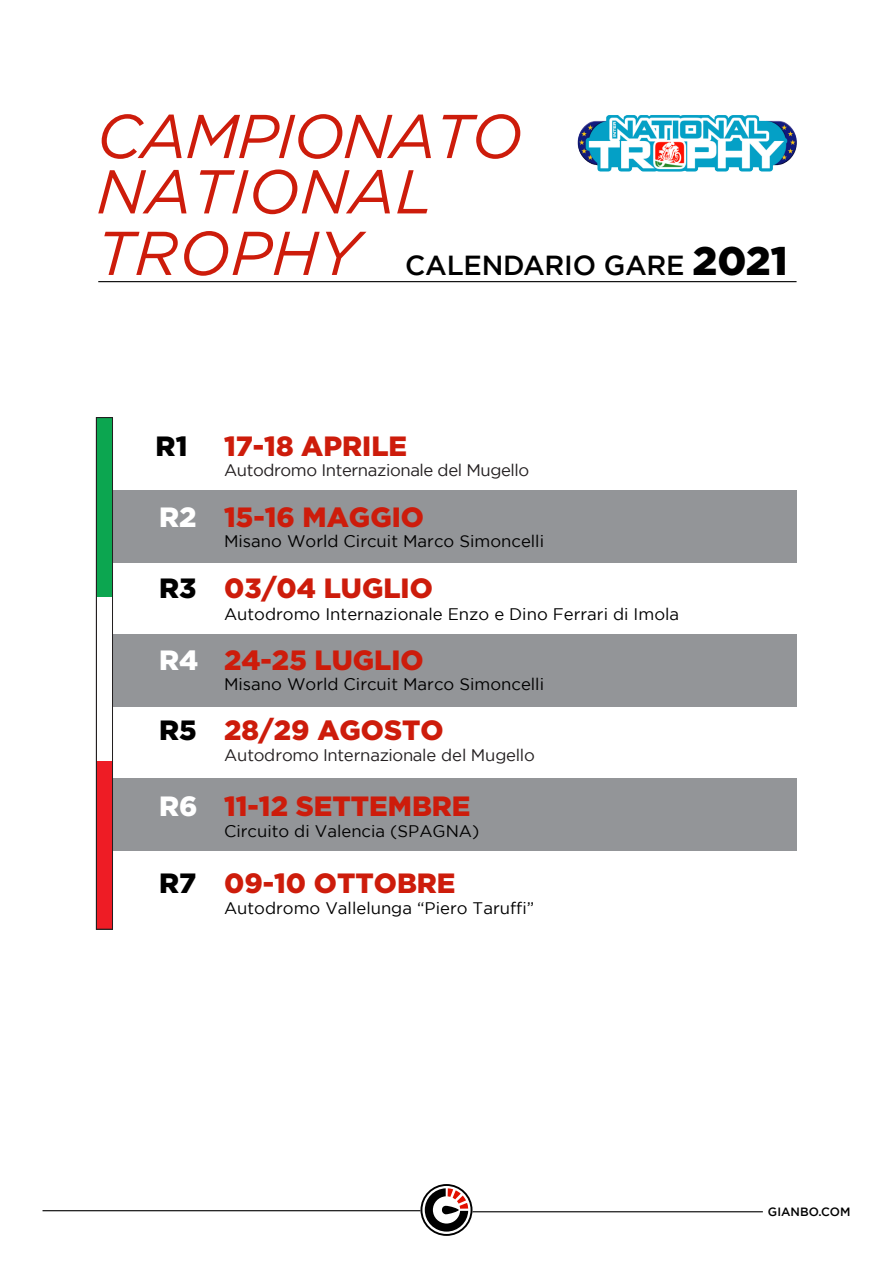
<style>
.page{position:relative;width:893px;height:1263px;background:#fff}
.page>*{position:absolute;margin:0;border:0;box-sizing:border-box;transform-origin:0 0}
.t1{font:italic 61.65px/55.3px "Gotham";letter-spacing:-.03em;color:#cd1c0b}
.t2{font:italic 61.65px "Gotham";color:#cd1c0b}
.t3{font:900 27.9px "Gotham";color:#cd1c0b}
.t4{font:900 27.9px "Gotham";color:#000}
.t5{font:500 27.45px "Gotham";letter-spacing:-.01em;color:#000}
.t6{font:16.65px "Gotham";color:#000}
.t7{font:16.65px "Gotham";letter-spacing:-.025em;color:#231f20}
.t8{font:500 12px "Gotham";color:#000}
.s1{font-weight:900;font-size:39.9px}
.s2{color:#fff}
.s3{color:#000}
</style>
<div class="page">
<div style="left:96px;top:490px;width:700px;height:72px;background:#939598"></div>
<div style="left:96px;top:634px;width:700px;height:72px;background:#939598"></div>
<div style="left:96px;top:778px;width:700px;height:72px;background:#939598"></div>
<svg style="left:420px;top:1184px;width:52px;height:52px"></svg>
<hr style="left:43px;top:1210px;width:377px;height:1px;background:#000">
<hr style="left:472px;top:1211px;width:291px;height:1px;background:#000">
<hr style="left:98px;top:281px;width:698px;height:1px;background:#000">
<div style="left:96px;top:418px;width:16px;height:511px;background:#fff"></div>
<div style="left:96px;top:761px;width:16px;height:168px;background:#ee1c25"></div>
<div style="left:96px;top:418px;width:16px;height:179px;background:#0ca650"></div>
<div style="left:96px;top:417px;width:17px;height:512px;border:1px solid #231f20"></div>
<img style="left:578px;top:115px;width:219px;height:57px">
<h1 class="t1" style="left:96px;top:109px;width:428px">CAMPIONATO<br>NATIONAL</h1>
<h1 class="t2" style="left:96px;top:219px;width:264px">TROPHY</h1>
<h3 class="t5" style="left:405px;top:249px;width:384px">CALENDARIO GARE <span class="s1">2021</span></h3>
<h2 class="t4" style="left:156px;top:430px;width:33px">R1</h2>
<h2 class="t3" style="left:224px;top:430px;width:184px">17-18 APRILE</h2>
<p class="t7" style="left:224px;top:461px;width:307px">Autodromo Internazionale del Mugello</p>
<h2 class="t3" style="left:159px;top:501px;width:266px"><span class="s2">R2</span> 15-16 MAGGIO</h2>
<p class="t6" style="left:224px;top:532px;width:322px">Misano World Circuit Marco Simoncelli</p>
<h2 class="t3" style="left:159px;top:572px;width:275px"><span class="s3">R3</span> 03/04 LUGLIO</h2>
<p class="t6" style="left:224px;top:604px;width:457px">Autodromo Internazionale Enzo e Dino Ferrari di Imola</p>
<h2 class="t3" style="left:159px;top:644px;width:266px"><span class="s2">R4</span> 24-25 LUGLIO</h2>
<p class="t6" style="left:224px;top:675px;width:322px">Misano World Circuit Marco Simoncelli</p>
<h2 class="t3" style="left:159px;top:714px;width:286px"><span class="s3">R5</span> 28/29 AGOSTO</h2>
<p class="t7" style="left:224px;top:746px;width:312px">Autodromo Internazionale del Mugello</p>
<h2 class="t3" style="left:159px;top:790px;width:313px"><span class="s2">R6</span> 11-12 SETTEMBRE</h2>
<p class="t6" style="left:224px;top:821px;width:257px">Circuito di Valencia (SPAGNA)</p>
<h2 class="t3" style="left:159px;top:867px;width:298px"><span class="s3">R7</span> 09-10 OTTOBRE</h2>
<p class="t6" style="left:224px;top:898px;width:312px">Autodromo Vallelunga “Piero Taruffi”</p>
<p class="t8" style="left:768px;top:1205px;width:84px">GIANBO.COM</p>
</div>
